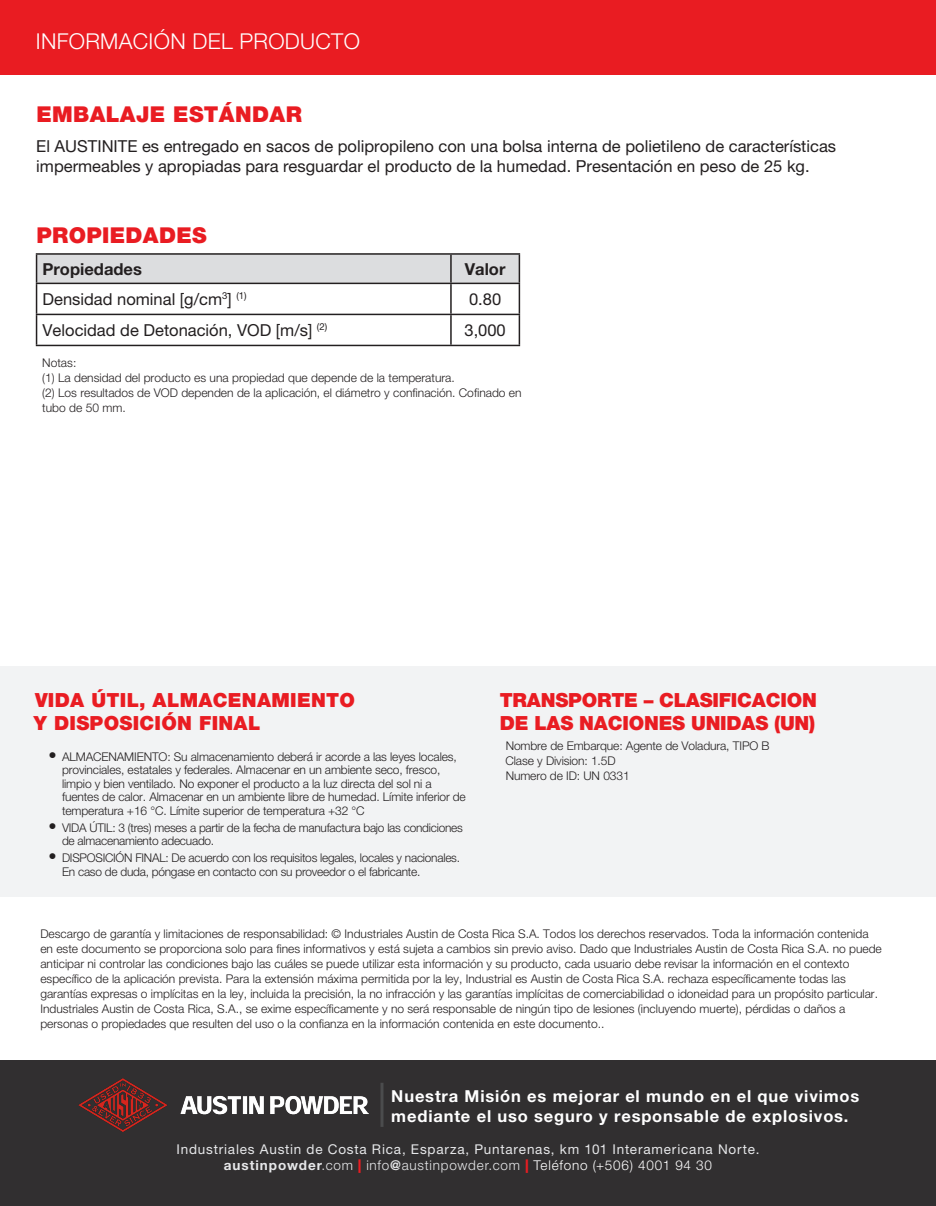
<style>
.page{position:relative;width:936px;height:1206px;background:#fff}
.page>*{position:absolute;margin:0;border:0;box-sizing:border-box;transform-origin:0 0}
.t1{font:900 21.9px "Helvetica Neue CE";letter-spacing:.015em;color:#e91c22}
.t2{font:300 21.9px "Helvetica Neue CE";letter-spacing:.015em;color:#fff}
.t3{font:900 19.5px/23.4px "Helvetica Neue CE";letter-spacing:-.01em;color:#e91c22}
.t4{font:900 19.5px/23.4px "Helvetica Neue CE";letter-spacing:.015em;color:#e91c22}
.PIB_Bullets{font:16.5px/19.5px "Helvetica Neue CE";color:#231f20}
.t5{font:700 16.5px/19.8px "Helvetica Neue CE";letter-spacing:.05em;color:#fff}
.t6{font:700 16.5px "Helvetica Neue CE";color:#231f20}
.t7{font:13.5px/16.2px "Helvetica Neue CE";letter-spacing:.06em;color:#e6e7e9;text-align:center}
.t8{font:300 12px/15px "Helvetica Neue CE";color:#231f20}
.t9{font:300 12px/13.5px "Helvetica Neue CE";letter-spacing:-.02em;color:#231f20}
.s1{font-weight:400;font-size:16.5px}
.s2{font-weight:700}
.s3{font-weight:300}
.s4{font-weight:900;color:#e91c22}
.s5{font-weight:300;color:#fff}
</style>
<div class="page">
<div style="left:0;top:0;width:935px;height:74px;background:#e91c22"></div>
<hr style="left:36px;top:253px;width:414px;height:2px;background:#231f20">
<hr style="left:450px;top:253px;width:70px;height:2px;background:#231f20">
<hr style="left:518px;top:255px;width:2px;height:27px;background:#231f20">
<hr style="left:450px;top:282px;width:70px;height:2px;background:#231f20">
<hr style="left:518px;top:284px;width:2px;height:29px;background:#231f20">
<hr style="left:450px;top:313px;width:70px;height:2px;background:#231f20">
<svg style="left:36px;top:254px;width:483px;height:90px"></svg>
<hr style="left:518px;top:315px;width:2px;height:29px;background:#231f20">
<hr style="left:36px;top:344px;width:414px;height:2px;background:#231f20">
<hr style="left:450px;top:344px;width:70px;height:2px;background:#231f20">
<div style="left:0;top:1060px;width:935px;height:145px;background:#312f30"></div>
<img style="left:78px;top:1078px;width:291px;height:52px">
<hr style="left:380px;top:1082px;width:3px;height:44px;background:#4b4c4d">
<div style="left:0;top:666px;width:935px;height:230px;background:#f2f3f4"></div>
<p class="t2" style="left:36px;top:28px;width:325px">INFORMACIÓN DEL PRODUCTO</p>
<p class="t1" style="left:36px;top:100px;width:267px">EMBALAJE ESTÁNDAR</p>
<p class="PIB_Bullets" style="left:36px;top:138px;width:801px">El AUSTINITE es entregado en sacos de polipropileno con una bolsa interna de polietileno de características impermeables y apropiadas para resguardar el producto de la humedad. Presentación en peso de 25 kg.</p>
<p class="t1" style="left:36px;top:222px;width:171px">PROPIEDADES</p>
<p class="t6" style="left:43px;top:258px;width:101px">Propiedades</p>
<p class="t6" style="left:464px;top:258px;width:42px">Valor</p>
<p class="PIB_Bullets" style="left:43px;top:290px;width:205px">Densidad nominal [g/cm<sup>3</sup>] <sup>(1)</sup></p>
<p class="PIB_Bullets" style="left:469px;top:290px;width:34px">0.80</p>
<p class="PIB_Bullets" style="left:43px;top:321px;width:286px">Velocidad de Detonación, VOD [m/s] <sup>(2)</sup></p>
<p class="PIB_Bullets" style="left:464px;top:321px;width:43px">3,000</p>
<p class="t8" style="left:42px;top:356px;width:36px">Notas:</p>
<p class="t8" style="left:42px;top:371px;width:414px">(1) La densidad del producto es una propiedad que depende de la temperatura.</p>
<p class="t8" style="left:42px;top:386px;width:480px">(2) Los resultados de VOD dependen de la aplicación, el diámetro y confinación. Cofinado en tubo de 50 mm.</p>
<p class="t4" style="left:34px;top:689px;width:322px">VIDA ÚTIL, ALMACENAMIENTO<br>Y DISPOSICIÓN FINAL</p>
<p class="t8" style="left:62px;top:750px;width:405px;line-height:13.5px;text-indent:-14px"><span class="s1">•</span> ALMACENAMIENTO: Su almacenamiento deberá ir acorde a las leyes locales, provinciales, estatales y federales. Almacenar en un ambiente seco, fresco, limpio y bien ventilado. No exponer el producto a la luz directa del sol ni a fuentes de calor. Almacenar en un ambiente libre de humedad. Límite inferior de temperatura +16 °C. Límite superior de temperatura +32 °C</p>
<p class="t9" style="left:62px;top:821px;width:402px;text-indent:-14px"><span class="s1">•</span> VIDA ÚTIL: 3 (tres) meses a partir de la fecha de manufactura bajo las condiciones de almacenamiento adecuado.</p>
<p class="t9" style="left:62px;top:852px;width:399px;text-indent:-14px"><span class="s1">•</span> DISPOSICIÓN FINAL: De acuerdo con los requisitos legales, locales y nacionales.<br>En caso de duda, póngase en contacto con su proveedor o el fabricante.</p>
<p class="t3" style="left:499px;top:689px;width:318px">TRANSPORTE – CLASIFICACION<br>DE LAS NACIONES UNIDAS (UN)</p>
<p class="t8" style="left:505px;top:739px;width:265px">Nombre de Embarque: Agente de Voladura, TIPO B</p>
<p class="t8" style="left:505px;top:754px;width:112px">Clase y Division: 1.5D</p>
<p class="t8" style="left:505px;top:769px;width:125px">Numero de ID: UN 0331</p>
<p class="t8" style="left:40px;top:926px;width:842px">Descargo de garantía y limitaciones de responsabilidad: © Industriales Austin de Costa Rica S.A. Todos los derechos reservados. Toda la información contenida en este documento se proporciona solo para fines informativos y está sujeta a cambios sin previo aviso. Dado que Industriales Austin de Costa Rica S.A. no puede anticipar ni controlar las condiciones bajo las cuáles se puede utilizar esta información y su producto, cada usuario debe revisar la información en el contexto específico de la aplicación prevista. Para la extensión máxima permitida por la ley, Industrial es Austin de Costa Rica S.A. rechaza específicamente todas las garantías expresas o implícitas en la ley, incluida la precisión, la no infracción y las garantías implícitas de comerciabilidad o idoneidad para un propósito particular.<br>Industriales Austin de Costa Rica, S.A., se exime específicamente y no será responsable de ningún tipo de lesiones (incluyendo muerte), pérdidas o daños a personas o propiedades que resulten del uso o la confianza en la información contenida en este documento..</p>
<p class="t5" style="left:391px;top:1086px;width:469px">Nuestra Misión es mejorar el mundo en el que vivimos mediante el uso seguro y responsable de explosivos.</p>
<p class="t7" style="left:176px;top:1142px;width:584px">Industriales Austin de Costa Rica, Esparza, Puntarenas, km 101 Interamericana Norte. <span class="s2">austinpowder</span><span class="s3">.com</span> <span class="s4">|</span> <span class="s3">info</span><span class="s2">@</span><span class="s3">austinpowder.com</span> <span class="s4">|</span> <span class="s5">Teléfono (+506) 4001 94 30</span></p>
</div>
